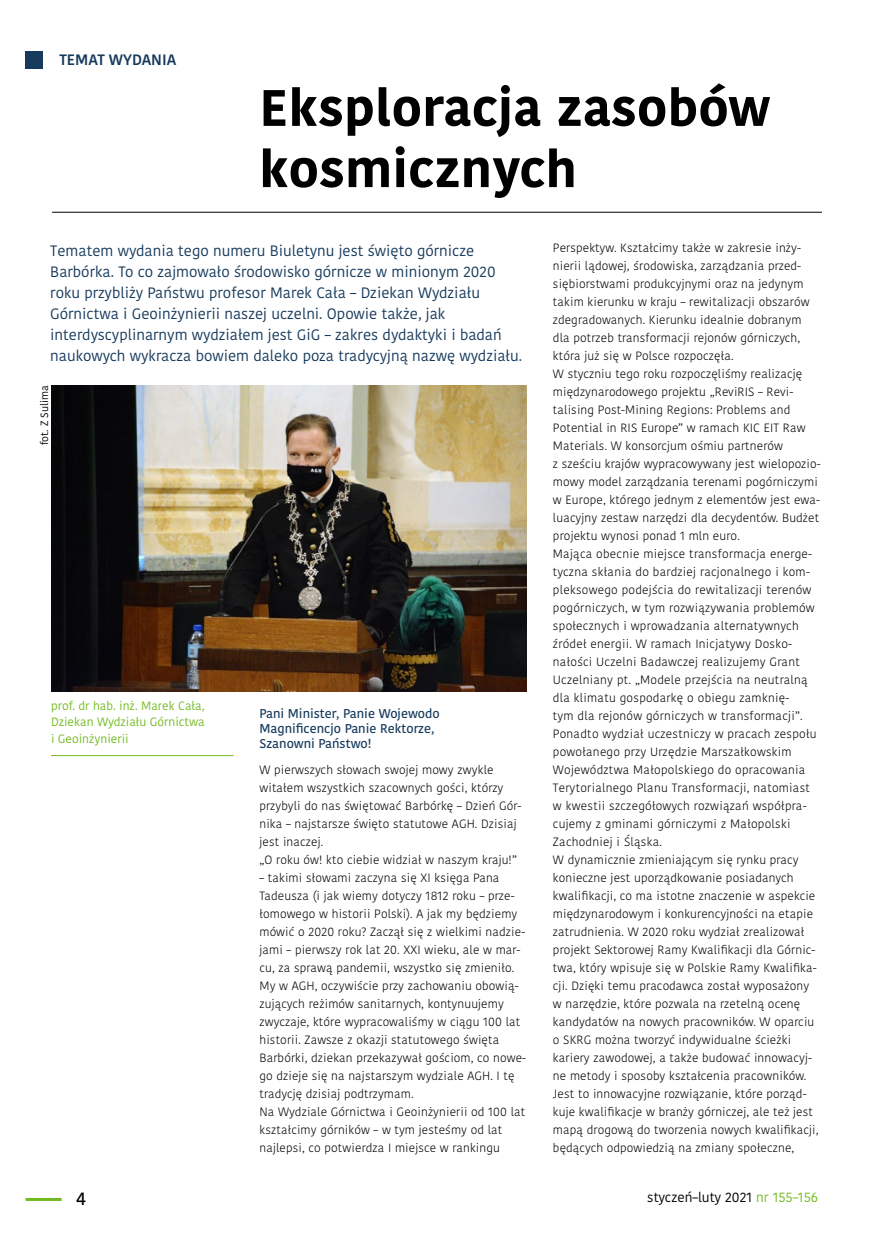
<style>
.page{position:relative;width:872px;height:1242px;background:#fff}
.page>*{position:absolute;margin:0;border:0;box-sizing:border-box;transform-origin:0 0}
.t1{font:700 51px/61.2px "Kohinoor Bangla";letter-spacing:.01em;color:#000}
.t2{font:500 18px "Kohinoor Bangla";color:#000}
.t3{font:15px/21px "Kohinoor Bangla";color:#163a5c}
.t4{font:600 15px "Kohinoor Bangla";color:#163a5c}
.t5{font:13.5px "Kohinoor Bangla";color:#000}
.t6{font:500 12.75px/15.3px "Kohinoor Bangla";color:#163a5c}
.t7{font:300 12px/18px "Kohinoor Bangla";letter-spacing:.01em;color:#000}
.t8{font:12px/16.5px "Kohinoor Bangla";color:#74bb23;text-align:justify}
.t9{font:10.5px "Kohinoor Bangla";color:#000}
.s1{color:#74bb23}
</style>
<div class="page">
<hr style="left:26px;top:1198px;width:36px;height:3px;background:#74bb23">
<div style="left:26px;top:51px;width:17px;height:17px;background:#163a5c"></div>
<img style="left:51px;top:385px;width:475px;height:306px">
<hr style="left:51px;top:755px;width:182px;height:1px;background:#74bb23">
<hr style="left:52px;top:212px;width:770px;height:1px;background:#000">
<p class="t4" style="left:60px;top:47px;width:118px">TEMAT WYDANIA</p>
<h1 class="t1" style="left:259px;top:75px;width:512px">Eksploracja zasobów kosmicznych</h1>
<p class="t3" style="left:50px;top:240px;width:473px">Tematem wydania tego numeru Biuletynu jest święto górnicze Barbórka. To co zajmowało środowisko górnicze w minionym 2020 roku przybliży Państwu profesor Marek Cała – Dziekan Wydziału Górnictwa i Geoinżynierii naszej uczelni. Opowie także, jak interdyscyplinarnym wydziałem jest GiG – zakres dydaktyki i badań naukowych wykracza bowiem daleko poza tradycyjną nazwę wydziału.</p>
<p class="t9" style="left:36px;top:445px;width:61px;rotate:-90deg">fot. Z Sulima</p>
<p class="t8" style="left:51px;top:697px;width:155px">prof. dr hab. inż. Marek Cała, Dziekan Wydziału Górnictwa i Geoinżynierii</p>
<p class="t6" style="left:259px;top:705px;width:182px">Pani Minister, Panie Wojewodo<br>Magnificencjo Panie Rektorze,<br>Szanowni Państwo!</p>
<p class="t7" style="left:259px;top:761px;width:263px">W pierwszych słowach swojej mowy zwykle witałem wszystkich szacownych gości, którzy przybyli do nas świętować Barbórkę – Dzień Gór&shy;nika – najstarsze święto statutowe AGH. Dzisiaj jest inaczej.<br>„O roku ów! kto ciebie widział w naszym kraju!”</p>
<p class="t7" style="left:259px;top:869px;width:268px">– takimi słowami zaczyna się XI księga Pana Tadeusza (i jak wiemy dotyczy 1812 roku – prze&shy;łomowego w historii Polski). A jak my będziemy mówić o 2020 roku? Zaczął się z wielkimi nadzie&shy;jami – pierwszy rok lat 20. XXI wieku, ale w mar&shy;cu, za sprawą pandemii, wszystko się zmieniło.<br>My w AGH, oczywiście przy zachowaniu obowią&shy;zujących reżimów sanitarnych, kontynuujemy zwyczaje, które wypracowaliśmy w ciągu 100 lat historii. Zawsze z okazji statutowego święta Barbórki, dziekan przekazywał gościom, co nowe&shy;go dzieje się na najstarszym wydziale AGH. I tę tradycję dzisiaj podtrzymam.<br>Na Wydziale Górnictwa i Geoinżynierii od 100 lat kształcimy górników – w tym jesteśmy od lat najlepsi, co potwierdza I miejsce w rankingu</p>
<p class="t7" style="left:553px;top:239px;width:269px">Perspektyw. Kształcimy także w zakresie inży&shy;nierii lądowej, środowiska, zarządzania przed&shy;siębiorstwami produkcyjnymi oraz na jedynym takim kierunku w kraju – rewitalizacji obszarów zdegradowanych. Kierunku idealnie dobranym dla potrzeb transformacji rejonów górniczych, która już się w Polsce rozpoczęła.<br>W styczniu tego roku rozpoczęliśmy realizację międzynarodowego projektu „ReviRIS – Revi&shy;talising Post-Mining Regions: Problems and Potential in RIS Europe” w ramach KIC EIT Raw Materials. W konsorcjum ośmiu partnerów<br>z sześciu krajów wypracowywany jest wielopozio&shy;mowy model zarządzania terenami pogórniczymi w Europe, którego jednym z elementów jest ewa&shy;luacyjny zestaw narzędzi dla decydentów. Budżet projektu wynosi ponad 1 mln euro.<br>Mająca obecnie miejsce transformacja energe&shy;tyczna skłania do bardziej racjonalnego i kom&shy;pleksowego podejścia do rewitalizacji terenów pogórniczych, w tym rozwiązywania problemów społecznych i wprowadzania alternatywnych źródeł energii. W ramach Inicjatywy Dosko&shy;nałości Uczelni Badawczej realizujemy Grant Uczelniany pt. „Modele przejścia na neutralną dla klimatu gospodarkę o obiegu zamknię-<br>tym dla rejonów górniczych w transformacji”.<br>Ponadto wydział uczestniczy w pracach zespołu powołanego przy Urzędzie Marszałkowskim Województwa Małopolskiego do opracowania Terytorialnego Planu Transformacji, natomiast w kwestii szczegółowych rozwiązań współpra&shy;cujemy z gminami górniczymi z Małopolski Zachodniej i Śląska.<br>W dynamicznie zmieniającym się rynku pracy konieczne jest uporządkowanie posiadanych kwalifikacji, co ma istotne znaczenie w aspekcie międzynarodowym i konkurencyjności na etapie zatrudnienia. W 2020 roku wydział zrealizował projekt Sektorowej Ramy Kwalifikacji dla Górnic&shy;twa, który wpisuje się w Polskie Ramy Kwalifika&shy;cji. Dzięki temu pracodawca został wyposażony w narzędzie, które pozwala na rzetelną ocenę kandydatów na nowych pracowników. W oparciu o SKRG można tworzyć indywidualne ścieżki kariery zawodowej, a także budować innowacyj&shy;ne metody i sposoby kształcenia pracowników.<br>Jest to innowacyjne rozwiązanie, które porząd&shy;kuje kwalifikacje w branży górniczej, ale też jest mapą drogową do tworzenia nowych kwalifikacji, będących odpowiedzią na zmiany społeczne,</p>
<h2 class="t2" style="left:76px;top:1184px;width:11px">4</h2>
<p class="t5" style="left:647px;top:1187px;width:172px">styczeń–luty 2021 <span class="s1">nr 155–156</span></p>
</div>
